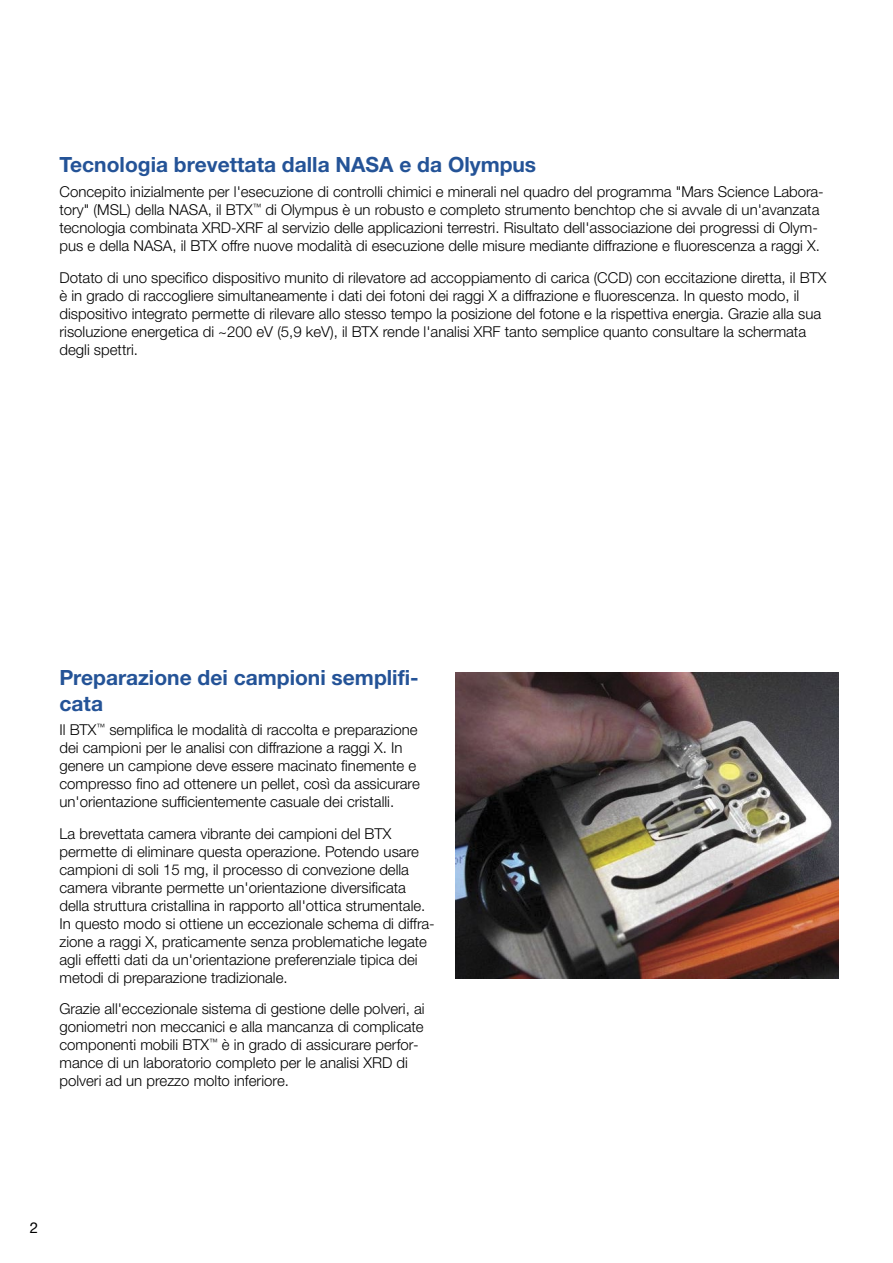
<style>
.page{position:relative;width:893px;height:1263px;background:#fff}
.page>*{position:absolute;margin:0;border:0;box-sizing:border-box;transform-origin:0 0}
.t1{font:700 21px/25.2px "Helvetica Neue LTW1 G";color:#245397}
.t2{font:300 15px/18px "Helvetica Neue LTW1 G";color:#000}
.t3{font:15px "Helvetica Neue LT Std";color:#000}
</style>
<div class="page">
<img style="left:456px;top:672px;width:383px;height:306px">
<p class="t1" style="left:60px;top:152px;width:478px">Tecnologia brevettata dalla NASA e da Olympus</p>
<p class="t2" style="left:60px;top:183px;width:766px">Concepito inizialmente per l'esecuzione di controlli chimici e minerali nel quadro del programma "Mars Science Labora&shy;tory" (MSL) della NASA, il BTX<sup>™</sup> di Olympus è un robusto e completo strumento benchtop che si avvale di un'avanzata tecnologia combinata XRD-XRF al servizio delle applicazioni terrestri. Risultato dell'associazione dei progressi di Olym&shy;pus e della NASA, il BTX offre nuove modalità di esecuzione delle misure mediante diffrazione e fluorescenza a raggi X.</p>
<p class="t2" style="left:60px;top:268px;width:768px">Dotato di uno specifico dispositivo munito di rilevatore ad accoppiamento di carica (CCD) con eccitazione diretta, il BTX è in grado di raccogliere simultaneamente i dati dei fotoni dei raggi X a diffrazione e fluorescenza. In questo modo, il dispositivo integrato permette di rilevare allo stesso tempo la posizione del fotone e la rispettiva energia. Grazie alla sua risoluzione energetica di ~200 eV (5,9 keV), il BTX rende l'analisi XRF tanto semplice quanto consultare la schermata degli spettri.</p>
<p class="t1" style="left:60px;top:665px;width:361px">Preparazione dei campioni semplifi&shy;cata</p>
<p class="t2" style="left:60px;top:721px;width:362px">Il BTX<sup>™</sup> semplifica le modalità di raccolta e preparazione dei campioni per le analisi con diffrazione a raggi X. In genere un campione deve essere macinato finemente e compresso fino ad ottenere un pellet, così da assicurare un'orientazione sufficientemente casuale dei cristalli.</p>
<p class="t2" style="left:60px;top:824px;width:377px">La brevettata camera vibrante dei campioni del BTX permette di eliminare questa operazione. Potendo usare campioni di soli 15 mg, il processo di convezione della camera vibrante permette un'orientazione diversificata della struttura cristallina in rapporto all'ottica strumentale.<br>In questo modo si ottiene un eccezionale schema di diffra&shy;zione a raggi X, praticamente senza problematiche legate agli effetti dati da un'orientazione preferenziale tipica dei metodi di preparazione tradizionale.</p>
<p class="t2" style="left:60px;top:1000px;width:367px">Grazie all'eccezionale sistema di gestione delle polveri, ai goniometri non meccanici e alla mancanza di complicate componenti mobili BTX<sup>™</sup> è in grado di assicurare perfor&shy;mance di un laboratorio completo per le analisi XRD di polveri ad un prezzo molto inferiore.</p>
<p class="t3" style="left:30px;top:1219px;width:10px">2</p>
</div>
